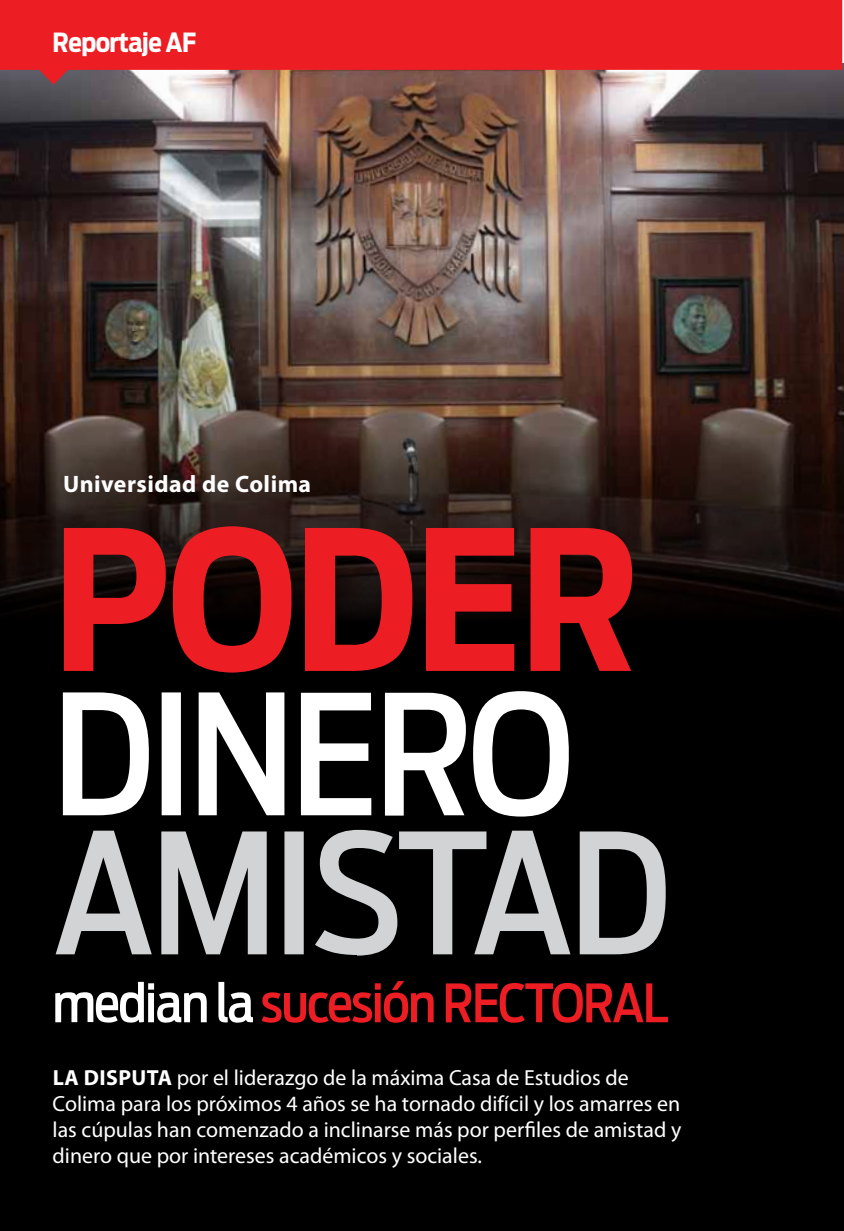
<style>
.page{position:relative;width:844px;height:1231px;background:#fff}
.page>*{position:absolute;margin:0;border:0;box-sizing:border-box;transform-origin:0 0}
.t1{font:700 192.85px "Antenna Cond";letter-spacing:-.015em;color:#ed1d24}
.t2{font:500 165.55px "Antenna Cond";letter-spacing:-.025em;color:#d1d3d4}
.t3{font:500 165.55px "Antenna Cond";letter-spacing:-.025em;color:#fff}
.t4{font:500 52.5px "Antenna Cond";letter-spacing:-.03em;color:#ed1d24}
.t5{font:700 26.25px "Antenna Cond";letter-spacing:-.02em;color:#fff}
.t6{font:700 23.8px "Myriad Pro";letter-spacing:.02em;color:#fff}
.t7{font:21.88px/26.2px "Myriad Pro";color:#fff}
.s1{color:#fff}
.s2{font-weight:700}
</style>
<div class="page">
<div style="left:0;top:63px;width:843px;height:1167px;background:#000"></div>
<img style="left:0;top:63px;width:843px;height:334px">
<svg style="left:0;top:0;width:842px;height:84px;background:#dd2c31"></svg>
<svg style="left:0;top:397px;width:843px;height:218px"></svg>
<p class="t5" style="left:52px;top:27px;width:145px">Reportaje AF</p>
<p class="t6" style="left:63px;top:468px;width:249px">Universidad de Colima</p>
<h1 class="t1" style="left:52px;top:485px;width:534px">Poder</h1>
<h2 class="t3" style="left:52px;top:657px;width:523px">DINERO</h2>
<h2 class="t2" style="left:52px;top:796px;width:619px">AMISTAD</h2>
<h3 class="t4" style="left:52px;top:972px;width:617px"><span class="s1">MEDIAN LA</span> SUCESIÓN RECTORAL</h3>
<p class="t7" style="left:52px;top:1063px;width:630px"><span class="s2">La disputa</span> por el liderazgo de la máxima Casa de Estudios de Colima para los próximos 4 años se ha tornado difícil y los amarres en las cúpulas han comenzado a inclinarse más por perfiles de amistad y dinero que por intereses académicos y sociales.</p>
</div>
